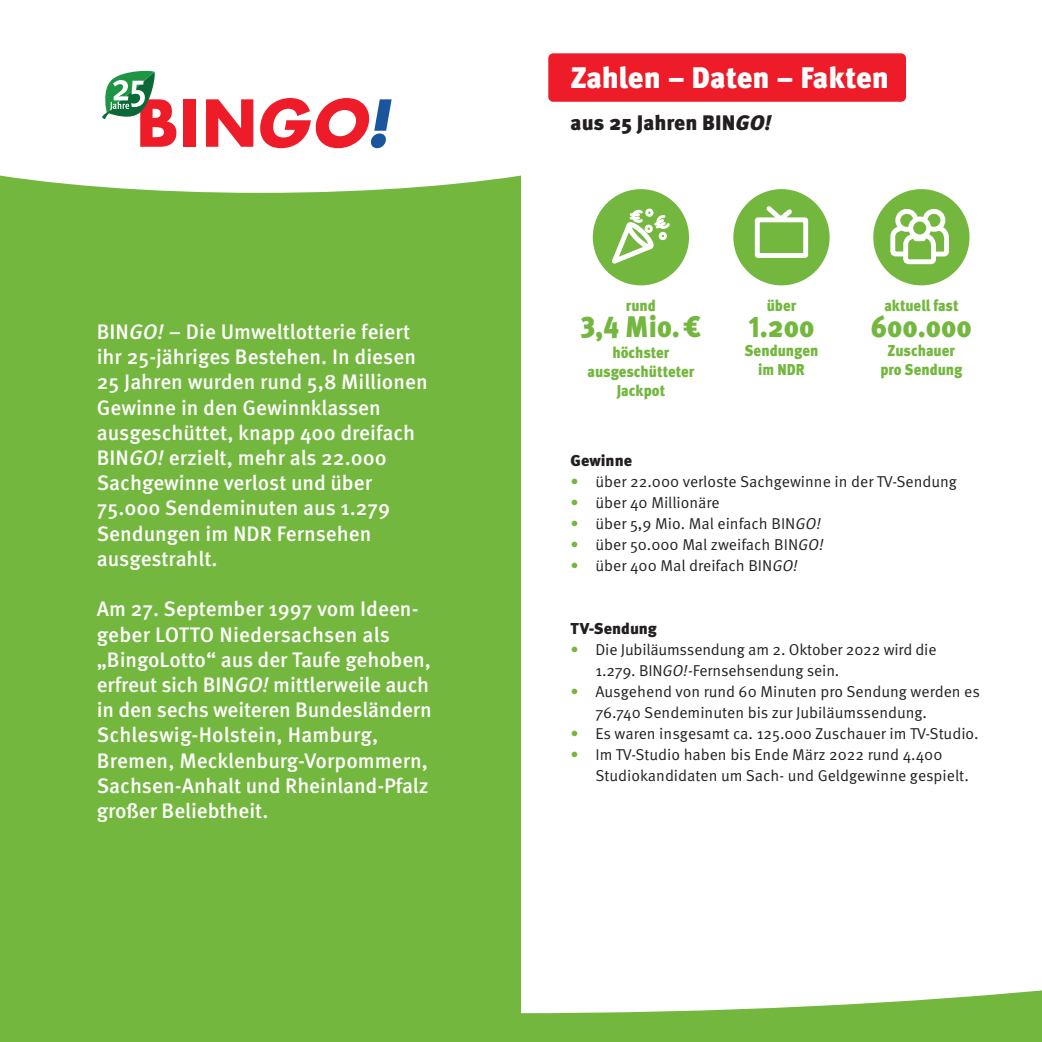
<style>
.page{position:relative;width:1042px;height:1042px;background:#fff}
.page>*{position:absolute;margin:0;border:0;box-sizing:border-box;transform-origin:0 0}
.t1{font:900 29.75px "Meta Pro";color:#73b73e;scale:.92 1}
.t2{font:900 29.75px "Meta Pro";letter-spacing:-.01em;color:#fff}
.t3{font:500 21px/25.2px "Meta Pro";color:#fff}
.t4{font:900 21px "Meta Pro";color:#231f20}
.t5{font:15.75px/21px "Meta Pro Norm";color:#231f20}
.t6{font:900 15.75px/18.9px "Meta Pro";color:#73b73e;text-align:center;scale:.92 1}
.t7{font:900 15.75px "Meta Pro";color:#231f20}
.s1{font-style:italic}
.s2{color:#73b73e}
.s3{font-family:"Meta Pro Norm Ita"}
</style>
<div class="page">
<svg style="left:521px;top:990px;width:521px;height:52px;fill:#73b73e"></svg>
<div style="left:873px;top:189px;width:96px;height:96px;background:#73b73e;border-radius:50%"></div>
<div style="left:733px;top:189px;width:96px;height:96px;background:#73b73e;border-radius:50%"></div>
<div style="left:0;top:0;width:521px;height:1042px;background:#73b73e"></div>
<div style="left:755px;top:217px;width:53px;height:41px;border:5px solid #fff"></div>
<svg style="left:762px;top:206px;width:34px;height:17px"></svg>
<svg style="left:890px;top:209px;width:59px;height:55px"></svg>
<div style="left:593px;top:189px;width:96px;height:96px;background:#73b73e;border-radius:50%"></div>
<svg style="left:612px;top:208px;width:58px;height:56px"></svg>
<div style="left:659px;top:232px;width:8px;height:8px;border:3px solid #fff;border-radius:50%"></div>
<div style="left:0;top:0;width:660px;height:193px;background:#fff"></div>
<div style="left:548px;top:53px;width:358px;height:49px;background:#ee1c28;border-radius:5px"></div>
<div style="left:184px;top:99px;width:12px;height:48px;background:#ee1c28"></div>
<svg style="left:206px;top:99px;width:47px;height:48px;background:#f36169"></svg>
<svg style="left:260px;top:98px;width:132px;height:50px;background:#e48994"></svg>
<svg style="left:101px;top:70px;width:75px;height:77px;background:#c3aea1"></svg>
<p class="t3" style="left:97px;top:318px;width:332px">BIN<span class="s1">GO!</span> – Die Umweltlotterie feiert ihr 25-jähriges Bestehen. In diesen<br>25 Jahren wurden rund 5,8 Millionen<br>Gewinne in den Gewinnklassen ausgeschüttet, knapp 400 dreifach<br>BIN<span class="s1">GO!</span> erzielt, mehr als 22.000<br>Sachgewinne verlost und über<br>75.000 Sendeminuten aus 1.279<br>Sendungen im NDR Fernsehen ausgestrahlt.</p>
<p class="t3" style="left:97px;top:595px;width:336px">Am 27. September 1997 vom Ideen&shy;geber LOTTO Niedersachsen als „BingoLotto“ aus der Taufe gehoben, erfreut sich BIN<span class="s1">GO!</span> mittlerweile auch in den sechs weiteren Bundesländern Schleswig-Holstein, Hamburg, Bremen, Mecklenburg-Vorpommern, Sachsen-Anhalt und Rheinland-Pfalz großer Beliebtheit.</p>
<h1 class="t2" style="left:570px;top:54px;width:320px">Zahlen – Daten – Fakten</h1>
<p class="t4" style="left:570px;top:106px;width:202px">aus 25 Jahren BIN<span class="s1">GO!</span></p>
<p class="t6" style="left:626px;top:295px;width:34px">rund</p>
<h1 class="t1" style="left:580px;top:303px;width:133px">3,4 Mio.€</h1>
<p class="t6" style="left:587px;top:343px;width:118px">höchster ausgeschütteter<br>Jackpot</p>
<p class="t6" style="left:766px;top:295px;width:34px">über</p>
<h1 class="t1" style="left:748px;top:303px;width:73px">1.200</h1>
<p class="t6" style="left:744px;top:340px;width:82px">Sendungen im NDR</p>
<p class="t6" style="left:884px;top:295px;width:82px">aktuell fast</p>
<h1 class="t1" style="left:871px;top:303px;width:111px">600.000</h1>
<p class="t6" style="left:880px;top:340px;width:91px">Zuschauer pro Sendung</p>
<p class="t7" style="left:570px;top:448px;width:63px">Gewinne</p>
<p class="t5" style="left:570px;top:470px;width:388px"><span class="s2">•</span> über 22.000 verloste Sachgewinne in der TV-Sendung</p>
<p class="t5" style="left:570px;top:491px;width:151px"><span class="s2">•</span> über 40 Millionäre</p>
<p class="t5" style="left:570px;top:512px;width:252px"><span class="s2">•</span> über 5,9 Mio. Mal einfach BIN<span class="s3">GO!</span></p>
<p class="t5" style="left:570px;top:533px;width:255px"><span class="s2">•</span> über 50.000 Mal zweifach BIN<span class="s3">GO!</span></p>
<p class="t5" style="left:570px;top:554px;width:229px"><span class="s2">•</span> über 400 Mal dreifach BIN<span class="s3">GO!</span></p>
<p class="t7" style="left:570px;top:616px;width:88px">TV-Sendung</p>
<p class="t5" style="left:595px;top:638px;width:343px;text-indent:-25px"><span class="s2">•</span> Die Jubiläumssendung am 2. Oktober 2022 wird die<br>1.279. BIN<span class="s3">GO!-</span>Fernsehsendung sein.</p>
<p class="t5" style="left:595px;top:680px;width:386px;text-indent:-25px"><span class="s2">•</span> Ausgehend von rund 60 Minuten pro Sendung werden es<br>76.740 Sendeminuten bis zur Jubiläumssendung.</p>
<p class="t5" style="left:570px;top:722px;width:409px"><span class="s2">•</span> Es waren insgesamt ca. 125.000 Zuschauer im TV-Studio.</p>
<p class="t5" style="left:595px;top:743px;width:375px;text-indent:-25px"><span class="s2">•</span> Im TV-Studio haben bis Ende März 2022 rund 4.400<br>Studiokandidaten um Sach- und Geldgewinne gespielt.</p>
</div>
